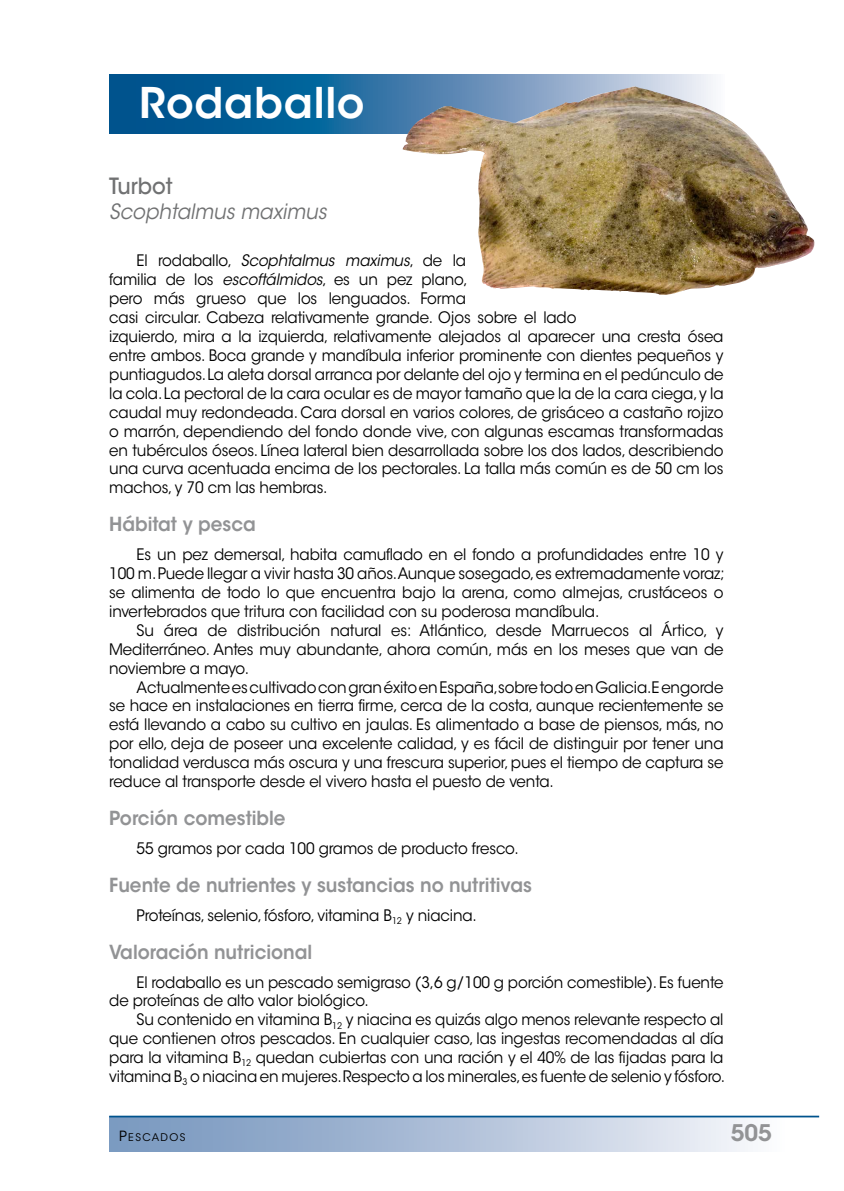
<style>
.page{position:relative;width:844px;height:1191px;background:#fff}
.page>*{position:absolute;margin:0;border:0;box-sizing:border-box;transform-origin:0 0}
.t1{font:600 42px "ITC Avant Garde Std";letter-spacing:.015em;color:#fff}
.t2{font:600 22.75px "ITC Avant Garde Std";color:#929395}
.t3{font:500 22.22px "ITC Avant Garde Std";color:#707172;scale:.94 1}
.t4{font:italic 21px "ITC Avant Garde Std";color:#707172;scale:.94 1}
.t5{font:600 19.25px "ITC Avant Garde Std";color:#929395;scale:.95 1}
.t6{font:15.75px/18.9px "ITC Avant Garde Std";letter-spacing:-.01em;color:#000;text-align:justify;scale:.95 1}
.t7{font:10.5px "ITC Avant Garde Std";letter-spacing:.135em;color:#000}
.s1{font-style:italic}
.s2{font-size:14px}
</style>
<div class="page">
<svg style="left:109px;top:74px;width:604px;height:60px"></svg>
<div style="left:109px;top:1116px;width:675px;height:35px;background:linear-gradient(to right,#7091bb,#f5f6fa)"></div>
<hr style="left:109px;top:1115px;width:710px;height:2px;background:#00538d">
<img style="left:402px;top:86px;width:413px;height:209px">
<h1 class="t1" style="left:139px;top:76px;width:227px">Rodaballo</h1>
<h3 class="t3" style="left:109px;top:172px;width:69px">Turbot</h3>
<h3 class="t4" style="left:109px;top:199px;width:233px">Scophtalmus maximus</h3>
<p class="t6" style="left:109px;top:251px;width:648px;text-align:left;text-indent:27px">El rodaballo, <span class="s1">Scophtalmus maximus</span>, de la<br>familia de los <span class="s1">escoftálmidos</span>, es un pez plano,<br>pero más grueso que los lenguados. Forma<br>casi circular. Cabeza relativamente grande. Ojos sobre el lado<br>izquierdo, mira a la izquierda, relativamente alejados al aparecer una cresta ósea entre ambos. Boca grande y mandíbula inferior prominente con dientes pequeños y puntiagudos. La aleta dorsal arranca por delante del ojo y termina en el pedúnculo de la cola. La pectoral de la cara ocular es de mayor tamaño que la de la cara ciega, y la caudal muy redondeada. Cara dorsal en varios colores, de grisáceo a castaño rojizo o marrón, dependiendo del fondo donde vive, con algunas escamas transformadas en tubérculos óseos. Línea lateral bien desarrollada sobre los dos lados, describiendo una curva acentuada encima de los pectorales. La talla más común es de 50 cm los machos, y 70 cm las hembras.</p>
<p class="t5" style="left:109px;top:512px;width:156px">Hábitat y pesca</p>
<p class="t6" style="left:109px;top:545px;width:649px;text-indent:27px">Es un pez demersal, habita camuflado en el fondo a profundidades entre 10 y 100 m. Puede llegar a vivir hasta 30 años.Aunque sosegado, es extremadamente voraz; se alimenta de todo lo que encuentra bajo la arena, como almejas, crustáceos o invertebrados que tritura con facilidad con su poderosa mandíbula.</p>
<p class="t6" style="left:109px;top:621px;width:648px;text-indent:27px">Su área de distribución natural es: Atlántico, desde Marruecos al Ártico, y Mediterráneo. Antes muy abundante, ahora común, más en los meses que van de noviembre a mayo.</p>
<p class="t6" style="left:109px;top:677px;width:648px;text-indent:27px">Actualmente es cultivado con gran éxito en España,sobre todo en Galicia.E engorde se hace en instalaciones en tierra firme, cerca de la costa, aunque recientemente se está llevando a cabo su cultivo en jaulas. Es alimentado a base de piensos, más, no por ello, deja de poseer una excelente calidad, y es fácil de distinguir por tener una tonalidad verdusca más oscura y una frescura superior, pues el tiempo de captura se reduce al transporte desde el vivero hasta el puesto de venta.</p>
<p class="t5" style="left:109px;top:806px;width:187px">Porción comestible</p>
<p class="t6" style="left:136px;top:839px;width:404px">55 gramos por cada 100 gramos de producto fresco.</p>
<p class="t5" style="left:109px;top:872px;width:446px">Fuente de nutrientes y sustancias no nutritivas</p>
<p class="t6" style="left:136px;top:905px;width:359px">Proteínas, selenio, fósforo, vitamina B<sub>12</sub> y niacina.</p>
<p class="t5" style="left:109px;top:939px;width:215px">Valoración nutricional</p>
<p class="t6" style="left:109px;top:972px;width:648px;text-indent:27px">El rodaballo es un pescado semigraso (3,6 g/100 g porción comestible). Es fuente de proteínas de alto valor biológico.</p>
<p class="t6" style="left:109px;top:1010px;width:649px;text-indent:27px">Su contenido en vitamina B<sub>12</sub> y niacina es quizás algo menos relevante respecto al que contienen otros pescados. En cualquier caso, las ingestas recomendadas al día para la vitamina B<sub>12</sub> quedan cubiertas con una ración y el 40% de las fijadas para la vitamina B<sub>3</sub> o niacina en mujeres.Respecto a los minerales,es fuente de selenio y fósforo.</p>
<p class="t7" style="left:119px;top:1131px;width:68px"><span class="s2">P</span>ESCADOS</p>
<h2 class="t2" style="left:730px;top:1118px;width:43px">505</h2>
</div>
